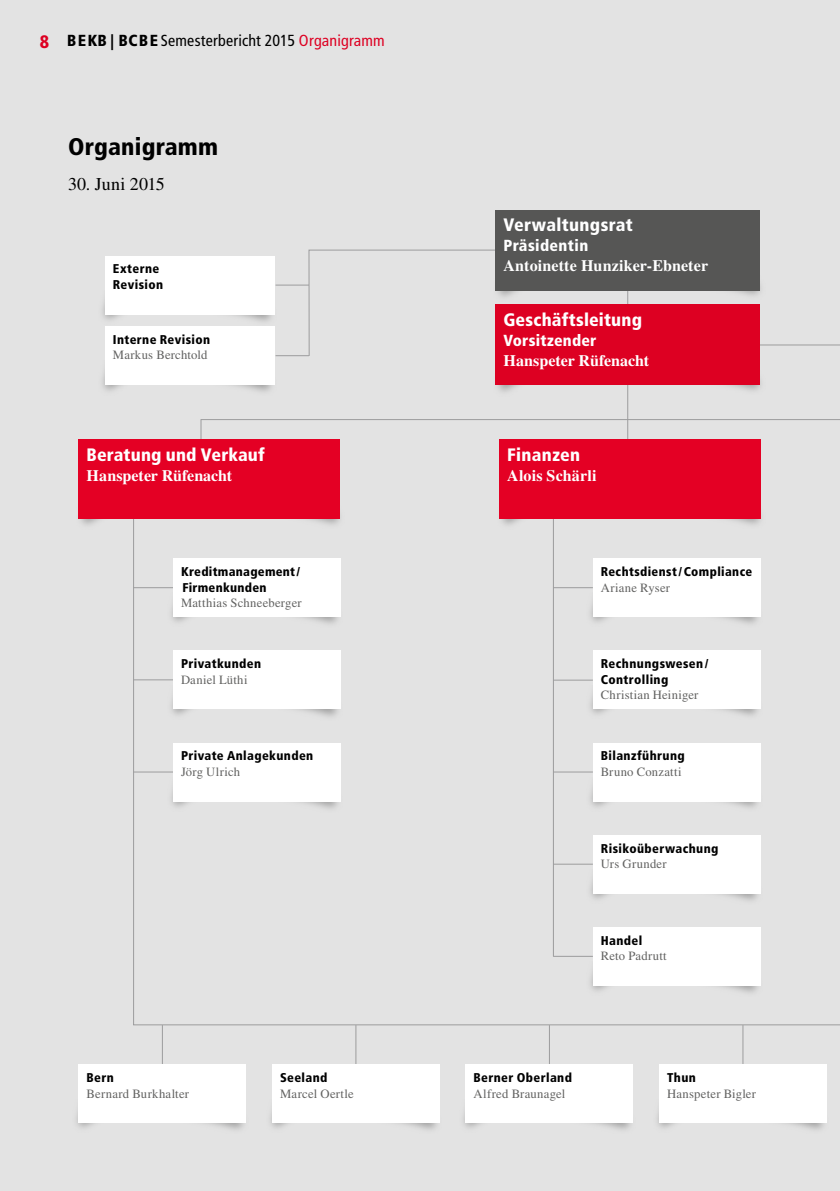
<style>
.page{position:relative;width:840px;height:1191px;background:#fff}
.page>*{position:absolute;margin:0;border:0;box-sizing:border-box;transform-origin:0 0}
.t1{font:900 condensed 24px "Frutiger LT Std";letter-spacing:.01em;color:#000}
.t2{font:900 condensed 18px "Frutiger LT Std";letter-spacing:.01em;color:#fff}
.t3{font:18px "Times LT Std";color:#000}
.t4{font:700 16px/20px "Times LT Std";letter-spacing:.005em;color:#fff}
.t5{font:condensed 16px "Frutiger LT Std";letter-spacing:.01em;color:#000}
.t6{font:900 condensed 12.6px/15.4px "Frutiger LT Std";letter-spacing:.03em;color:#000}
.t7{font:12.6px/15.4px "Times LT Std";letter-spacing:.015em;color:#626261}
.s1{font-weight:900;font-size:18px;color:#d02}
.s2{font-family:"BEKBTWO";font-stretch:normal}
.s3{color:#d02}
.s4{font-family:"Times LT Std";font-weight:400;font-stretch:normal;color:#626261}
.s5{font-family:"Frutiger LT Std";font-weight:900;font-stretch:condensed}
.s6{font-family:"Frutiger LT Std";font-weight:900;font-stretch:condensed;color:#000}
</style>
<div class="page">
<div style="left:0;top:0;width:839px;height:1191px;background:#e3e3e3"></div>
<img style="left:78px;top:496px;width:23px;height:29px">
<img style="left:76px;top:1099px;width:19px;height:29px">
<img style="left:399px;top:1110px;width:41px;height:20px">
<img style="left:592px;top:1110px;width:41px;height:20px">
<img style="left:786px;top:1110px;width:41px;height:20px">
<hr style="left:162px;top:1025px;width:1px;height:45px;background:#9c9c9d">
<hr style="left:742px;top:1025px;width:1px;height:45px;background:#9c9c9d">
<hr style="left:548px;top:1025px;width:1px;height:45px;background:#9c9c9d">
<hr style="left:355px;top:1025px;width:1px;height:45px;background:#9c9c9d">
<svg style="left:133px;top:474px;width:706px;height:551px"></svg>
<hr style="left:552px;top:507px;width:1px;height:449px;background:#9c9c9d">
<img style="left:739px;top:276px;width:22px;height:20px">
<img style="left:727px;top:371px;width:34px;height:20px">
<hr style="left:201px;top:419px;width:638px;height:1px;background:#9c9c9d">
<hr style="left:200px;top:419px;width:1px;height:41px;background:#9c9c9d">
<hr style="left:627px;top:419px;width:1px;height:42px;background:#9c9c9d">
<hr style="left:627px;top:246px;width:1px;height:174px;background:#9c9c9d">
<svg style="left:308px;top:249px;width:431px;height:107px"></svg>
<hr style="left:660px;top:345px;width:179px;height:1px;background:#9c9c9d">
<hr style="left:275px;top:355px;width:34px;height:1px;background:#9c9c9d">
<hr style="left:275px;top:285px;width:34px;height:1px;background:#9c9c9d">
<img style="left:234px;top:302px;width:41px;height:20px">
<img style="left:233px;top:372px;width:42px;height:20px">
<div style="left:495px;top:210px;width:264px;height:80px;background:#565655"></div>
<div style="left:495px;top:305px;width:264px;height:80px;background:#d02"></div>
<div style="left:105px;top:256px;width:169px;height:59px;background:#fff"></div>
<div style="left:105px;top:326px;width:169px;height:59px;background:#fff"></div>
<div style="left:79px;top:1064px;width:167px;height:59px;background:#fff"></div>
<div style="left:658px;top:1064px;width:168px;height:59px;background:#fff"></div>
<div style="left:465px;top:1064px;width:167px;height:59px;background:#fff"></div>
<div style="left:272px;top:1064px;width:167px;height:59px;background:#fff"></div>
<div style="left:499px;top:439px;width:260px;height:80px;background:#e40024"></div>
<div style="left:592px;top:835px;width:167px;height:58px;background:#fff"></div>
<div style="left:592px;top:743px;width:167px;height:58px;background:#fff"></div>
<div style="left:592px;top:927px;width:167px;height:58px;background:#fff"></div>
<div style="left:592px;top:558px;width:167px;height:59px;background:#fff"></div>
<div style="left:592px;top:651px;width:167px;height:58px;background:#fff"></div>
<div style="left:79px;top:439px;width:260px;height:80px;background:#e40024"></div>
<div style="left:173px;top:558px;width:167px;height:59px;background:#fff"></div>
<div style="left:173px;top:651px;width:167px;height:58px;background:#fff"></div>
<div style="left:173px;top:743px;width:167px;height:58px;background:#fff"></div>
<p class="t5" style="left:40px;top:31px;width:346px"><span class="s1">8</span> <span class="s2">789</span> Semesterbericht 2015 <span class="s3">Organigramm</span></p>
<h1 class="t1" style="left:68px;top:132px;width:151px">Organigramm</h1>
<p class="t3" style="left:68px;top:174px;width:98px">30. Juni 2015</p>
<p class="t6" style="left:113px;top:261px;width:52px">Externe<br>Revision</p>
<p class="t6" style="left:113px;top:332px;width:99px">Interne Revision<br><span class="s4">Markus Berchtold</span></p>
<p class="t2" style="left:87px;top:444px;width:180px">Beratung und Verkauf</p>
<p class="t4" style="left:87px;top:465px;width:147px">Hanspeter Rüfenacht</p>
<p class="t6" style="left:181px;top:564px;width:122px">Kreditmanagement/<br>Firmenkunden<br><span class="s4">Matthias Schneeberger</span></p>
<p class="t6" style="left:181px;top:656px;width:82px">Privatkunden<br><span class="s4">Daniel Lüthi</span></p>
<p class="t6" style="left:181px;top:748px;width:134px">Private Anlagekunden<br><span class="s4">Jörg Ulrich</span></p>
<p class="t2" style="left:503px;top:214px;width:131px">Verwaltungsrat</p>
<p class="t4" style="left:503px;top:236px;width:206px"><span class="s5">Präsidentin<br></span>Antoinette Hunziker-Ebneter</p>
<p class="t2" style="left:503px;top:309px;width:140px">Geschäftsleitung</p>
<p class="t4" style="left:503px;top:330px;width:147px"><span class="s5">Vorsitzender<br></span>Hanspeter Rüfenacht</p>
<p class="t2" style="left:507px;top:444px;width:75px">Finanzen</p>
<p class="t4" style="left:507px;top:465px;width:91px">Alois Schärli</p>
<p class="t6" style="left:600px;top:564px;width:153px">Rechtsdienst/Compliance<br><span class="s4">Ariane Ryser</span></p>
<p class="t6" style="left:600px;top:656px;width:109px">Rechnungswesen/<br>Controlling<br><span class="s4">Christian Heiniger</span></p>
<p class="t6" style="left:600px;top:748px;width:85px">Bilanzführung<br><span class="s4">Bruno Conzatti</span></p>
<p class="t6" style="left:600px;top:840px;width:119px">Risikoüberwachung<br><span class="s4">Urs Grunder</span></p>
<p class="t7" style="left:600px;top:932px;width:67px"><span class="s6">Handel<br></span>Reto Padrutt</p>
<p class="t7" style="left:87px;top:1070px;width:104px"><span class="s6">Bern<br></span>Bernard Burkhalter</p>
<p class="t7" style="left:666px;top:1070px;width:90px"><span class="s6">Thun<br></span>Hanspeter Bigler</p>
<p class="t7" style="left:473px;top:1070px;width:100px"><span class="s6">Berner Oberland<br></span>Alfred Braunagel</p>
<p class="t7" style="left:280px;top:1070px;width:75px"><span class="s6">Seeland<br></span>Marcel Oertle</p>
</div>
